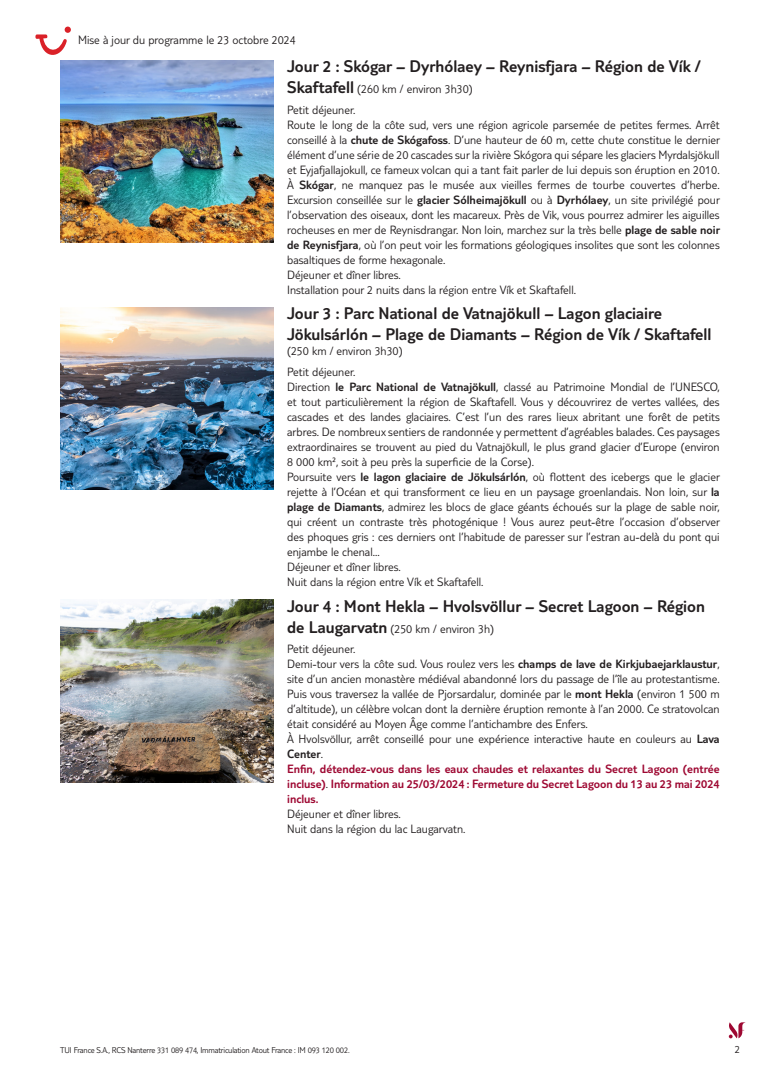
<style>
.page{position:relative;width:780px;height:1088px;background:#fff}
.page>*{position:absolute;margin:0;border:0;box-sizing:border-box;transform-origin:0 0}
.t1{font:300 17.5px/21px "TUI Type";color:#231f20}
.t2{font:300 12.5px/15px "TUI Type";color:#231f20}
.t3{font:300 11.25px "TUI Type";color:#231f20}
.t4{font:300 8.75px "TUI Type";letter-spacing:-.02em;color:#231f20}
.s1{font-size:17.5px}
.s2{font-style:inherit}
.s3{color:#9e0832}
</style>
<div class="page">
<svg style="left:728px;top:1022px;width:18px;height:16px"></svg>
<img style="left:60px;top:60px;width:213px;height:182px">
<img style="left:60px;top:308px;width:213px;height:182px">
<img style="left:60px;top:600px;width:213px;height:182px">
<svg style="left:35px;top:27px;width:36px;height:28px"></svg>
<p class="t2" style="left:78px;top:32px;width:219px">Mise à jour du programme le 23 octobre 2024</p>
<h1 class="t1" style="left:287px;top:55px;width:415px">Jour 2 : Skógar – Dyrhólaey – Reynisfjara – Région de Vík /</h1>
<p class="t2" style="left:287px;top:78px;width:187px;line-height:20.6px"><span class="s1">Skaftafell</span> (260 km / environ 3h30)<br>Petit déjeuner.</p>
<p class="t2" style="left:287px;top:117px;width:434px">Route le long de la côte sud, vers une région agricole parsemée de petites fermes. Arrêt conseillé à la <span class="s2">chute de Skógafoss</span>. D’une hauteur de 60 m, cette chute constitue le dernier élément d’une série de 20 cascades sur la rivière Skógora qui sépare les glaciers Myrdalsjökull et Eyjafjallajokull, ce fameux volcan qui a tant fait parler de lui depuis son éruption en 2010.<br>À <span class="s2">Skógar</span>, ne manquez pas le musée aux vieilles fermes de tourbe couvertes d’herbe.<br>Excursion conseillée sur le <span class="s2">glacier Sólheimajökull</span> ou à <span class="s2">Dyrhólaey</span>, un site privilégié pour l’observation des oiseaux, dont les macareux. Près de Vik, vous pourrez admirer les aiguilles rocheuses en mer de Reynisdrangar. Non loin, marchez sur la très belle <span class="s2">plage de sable noir de Reynisfjara</span>, où l’on peut voir les formations géologiques insolites que sont les colonnes basaltiques de forme hexagonale.<br>Déjeuner et dîner libres.<br>Installation pour 2 nuits dans la région entre Vík et Skaftafell.</p>
<h1 class="t1" style="left:287px;top:303px;width:426px">Jour 3 : Parc National de Vatnajökull – Lagon glaciaire<br>Jökulsárlón – Plage de Diamants – Région de Vík / Skaftafell</h1>
<p class="t2" style="left:287px;top:341px;width:117px;line-height:20.6px">(250 km / environ 3h30)<br>Petit déjeuner.</p>
<p class="t2" style="left:287px;top:379px;width:434px">Direction <span class="s2">le Parc National de Vatnajökull</span>, classé au Patrimoine Mondial de l’UNESCO, et tout particulièrement la région de Skaftafell. Vous y découvrirez de vertes vallées, des cascades et des landes glaciaires. C’est l’un des rares lieux abritant une forêt de petits arbres. De nombreux sentiers de randonnée y permettent d’agréables balades. Ces paysages extraordinaires se trouvent au pied du Vatnajökull, le plus grand glacier d’Europe (environ 8 000 km², soit à peu près la superficie de la Corse).<br>Poursuite vers <span class="s2">le lagon glaciaire de Jökulsárlón</span>, où flottent des icebergs que le glacier rejette à l’Océan et qui transforment ce lieu en un paysage groenlandais. Non loin, sur <span class="s2">la plage de Diamants</span>, admirez les blocs de glace géants échoués sur la plage de sable noir, qui créent un contraste très photogénique ! Vous aurez peut-être l’occasion d’observer des phoques gris : ces derniers ont l’habitude de paresser sur l’estran au-delà du pont qui enjambe le chenal...<br>Déjeuner et dîner libres.<br>Nuit dans la région entre Vík et Skaftafell.</p>
<h1 class="t1" style="left:287px;top:595px;width:419px">Jour 4 : Mont Hekla – Hvolsvöllur – Secret Lagoon – Région</h1>
<p class="t2" style="left:287px;top:618px;width:208px;line-height:20.6px"><span class="s1">de Laugarvatn</span> (250 km / environ 3h)<br>Petit déjeuner.</p>
<p class="t2" style="left:287px;top:656px;width:434px">Demi-tour vers la côte sud. Vous roulez vers les <span class="s2">champs de lave de Kirkjubaejarklaustur</span>, site d’un ancien monastère médiéval abandonné lors du passage de l’île au protestantisme.<br>Puis vous traversez la vallée de Pjorsardalur, dominée par le <span class="s2">mont Hekla</span> (environ 1 500 m d’altitude), un célèbre volcan dont la dernière éruption remonte à l’an 2000. Ce stratovolcan était considéré au Moyen Âge comme l’antichambre des Enfers.<br>À Hvolsvöllur, arrêt conseillé pour une expérience interactive haute en couleurs au <span class="s2">Lava Center</span>.<br><span class="s3">Enfin, détendez-vous dans les eaux chaudes et relaxantes du Secret Lagoon (entrée incluse)</span>. <span class="s3">Information au 25/03/2024 : Fermeture du Secret Lagoon du 13 au 23 mai 2024 inclus.</span></p>
<p class="t2" style="left:287px;top:806px;width:180px">Déjeuner et dîner libres.<br>Nuit dans la région du lac Laugarvatn.</p>
<p class="t4" style="left:60px;top:1045px;width:291px">TUI France S.A., RCS Nanterre 331 089 474, Immatriculation Atout France : IM 093 120 002.</p>
<p class="t3" style="left:734px;top:1042px;width:7px">2</p>
</div>
